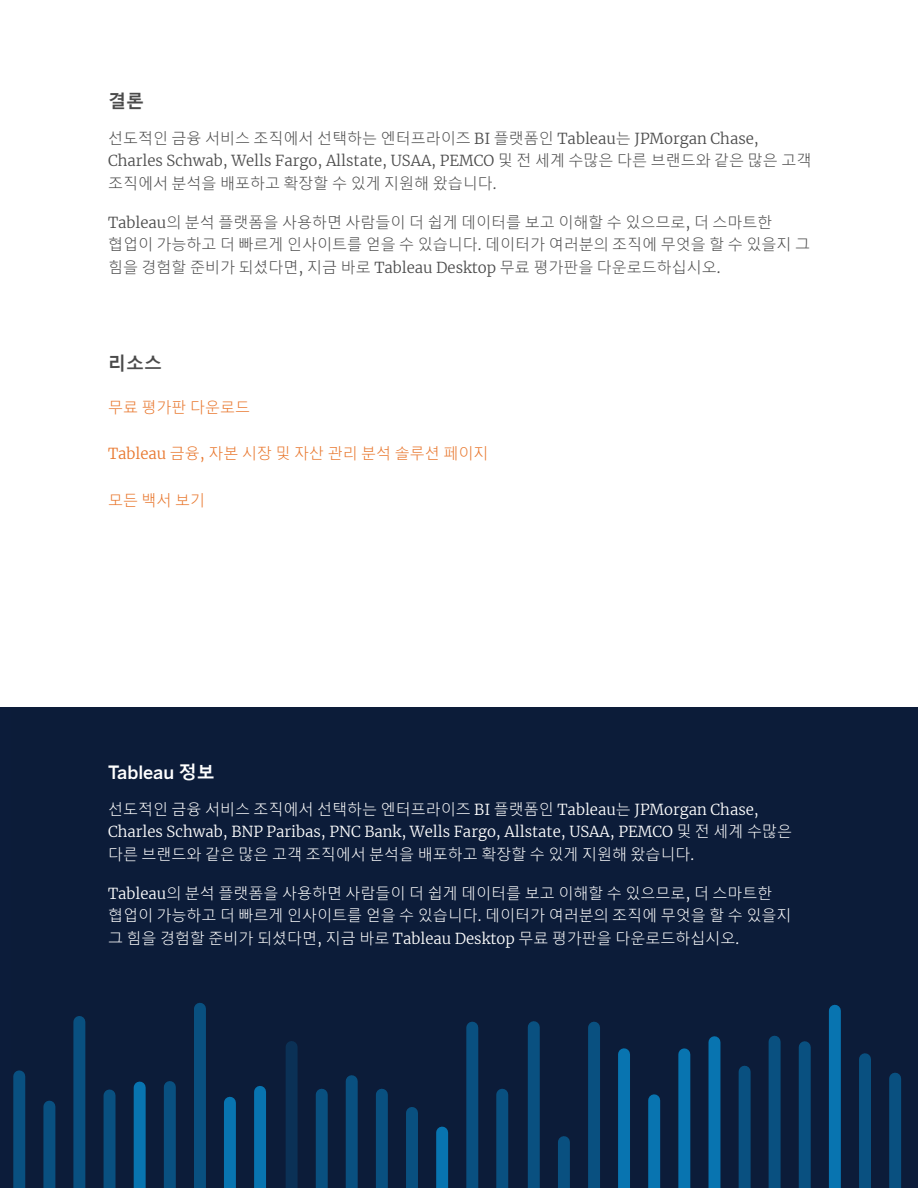
<style>
.page{position:relative;width:918px;height:1188px;background:#fff}
.page>*{position:absolute;margin:0;border:0;box-sizing:border-box;transform-origin:0 0}
.HEADLINE_-_Sub{font:500 18px "Benton Sans";color:#fff}
.HEADLINE_-_Sub-2{font:700 18px "Malgun Gothic";color:#4b4b4b}
.BODYCOPY_-_Standard{font:300 15px/22.5px "Malgun Gothic";color:#4b4b4b}
.BODYCOPY_-_Standard-2{font:300 15px/22.5px "Merriweather";color:#fff}
.BODYCOPY_-_Standard-3{font:300 15px/22.5px "Malgun Gothic";color:#fff}
.BODYCOPY_-_Resources{font:300 15px "Malgun Gothic";color:#e8762c}
.s1{font-family:"Merriweather"}
.s2{font-family:"Malgun Gothic";font-weight:700}
.s3{font-family:"Malgun Gothic"}
</style>
<div class="page">
<div style="left:0;top:707px;width:918px;height:481px;background:#0c1c3a"></div>
<div style="left:889px;top:1079px;width:12px;height:109px;background:#095080"></div>
<div style="left:859px;top:1059px;width:12px;height:129px;background:#095080"></div>
<div style="left:829px;top:1011px;width:12px;height:177px;background:#0874b0"></div>
<div style="left:799px;top:1047px;width:12px;height:141px;background:#095080"></div>
<div style="left:769px;top:1042px;width:12px;height:146px;background:#095080"></div>
<div style="left:739px;top:1072px;width:12px;height:116px;background:#095080"></div>
<div style="left:496px;top:1095px;width:12px;height:93px;background:#095080"></div>
<div style="left:466px;top:1028px;width:12px;height:160px;background:#095080"></div>
<div style="left:436px;top:1133px;width:12px;height:55px;background:#0874b0"></div>
<div style="left:316px;top:1095px;width:12px;height:93px;background:#095080"></div>
<div style="left:406px;top:1113px;width:12px;height:75px;background:#095080"></div>
<div style="left:376px;top:1095px;width:12px;height:93px;background:#095080"></div>
<div style="left:346px;top:1081px;width:12px;height:107px;background:#095080"></div>
<div style="left:709px;top:1042px;width:11px;height:146px;background:#0874b0"></div>
<div style="left:678px;top:1054px;width:12px;height:134px;background:#0874b0"></div>
<div style="left:648px;top:1100px;width:12px;height:88px;background:#0874b0"></div>
<div style="left:528px;top:1027px;width:12px;height:161px;background:#095080"></div>
<div style="left:618px;top:1054px;width:12px;height:134px;background:#0874b0"></div>
<div style="left:588px;top:1028px;width:12px;height:160px;background:#095080"></div>
<div style="left:558px;top:1142px;width:12px;height:46px;background:#095080"></div>
<div style="left:254px;top:1092px;width:12px;height:96px;background:#0874b0"></div>
<div style="left:224px;top:1103px;width:12px;height:85px;background:#0874b0"></div>
<div style="left:194px;top:1009px;width:12px;height:179px;background:#095080"></div>
<div style="left:164px;top:1087px;width:12px;height:101px;background:#095080"></div>
<div style="left:134px;top:1088px;width:12px;height:100px;background:#0874b0"></div>
<div style="left:104px;top:1095px;width:12px;height:93px;background:#095080"></div>
<div style="left:286px;top:1047px;width:12px;height:141px;background:#0b3156"></div>
<div style="left:73px;top:1022px;width:12px;height:166px;background:#095080"></div>
<div style="left:43px;top:1107px;width:12px;height:81px;background:#095080"></div>
<div style="left:13px;top:1076px;width:12px;height:112px;background:#095080"></div>
<p class="HEADLINE_-_Sub-2" style="left:108px;top:91px;width:37px">결론</p>
<p class="BODYCOPY_-_Standard" style="left:108px;top:127px;width:705px">선도적인 금융 서비스 조직에서 선택하는 엔터프라이즈 <span class="s1">BI</span> 플랫폼인 <span class="s1">Tableau</span>는 <span class="s1">JPMorgan Chase,<br>Charles Schwab, Wells Fargo, Allstate, USAA, PEMCO</span> 및 전 세계 수많은 다른 브랜드와 같은 많은 고객 조직에서 분석을 배포하고 확장할 수 있게 지원해 왔습니다<span class="s1">.</span></p>
<p class="BODYCOPY_-_Standard" style="left:108px;top:211px;width:704px"><span class="s1">Tableau</span>의 분석 플랫폼을 사용하면 사람들이 더 쉽게 데이터를 보고 이해할 수 있으므로<span class="s1">,</span> 더 스마트한 협업이 가능하고 더 빠르게 인사이트를 얻을 수 있습니다<span class="s1">.</span> 데이터가 여러분의 조직에 무엇을 할 수 있을지 그 힘을 경험할 준비가 되셨다면<span class="s1">,</span> 지금 바로 <span class="s1">Tableau Desktop</span> 무료 평가판을 다운로드하십시오<span class="s1">.</span></p>
<p class="HEADLINE_-_Sub-2" style="left:108px;top:353px;width:55px">리소스</p>
<p class="BODYCOPY_-_Resources" style="left:108px;top:399px;width:144px">무료 평가판 다운로드</p>
<p class="BODYCOPY_-_Resources" style="left:108px;top:445px;width:382px"><span class="s1">Tableau</span> 금융<span class="s1">,</span> 자본 시장 및 자산 관리 분석 솔루션 페이지</p>
<p class="BODYCOPY_-_Resources" style="left:108px;top:491px;width:99px">모든 백서 보기</p>
<p class="HEADLINE_-_Sub" style="left:108px;top:761px;width:108px">Tableau <span class="s2">정보</span></p>
<p class="BODYCOPY_-_Standard-2" style="left:108px;top:798px;width:686px"><span class="s3">선도적인 금융 서비스 조직에서 선택하는 엔터프라이즈</span> BI <span class="s3">플랫폼인</span> Tableau<span class="s3">는</span> JPMorgan Chase,<br>Charles Schwab, BNP Paribas, PNC Bank, Wells Fargo, Allstate, USAA, PEMCO <span class="s3">및 전 세계 수많은 다른 브랜드와 같은 많은 고객 조직에서 분석을 배포하고 확장할 수 있게 지원해 왔습니다</span>.</p>
<p class="BODYCOPY_-_Standard-3" style="left:108px;top:882px;width:685px"><span class="s1">Tableau</span>의 분석 플랫폼을 사용하면 사람들이 더 쉽게 데이터를 보고 이해할 수 있으므로<span class="s1">,</span> 더 스마트한 협업이 가능하고 더 빠르게 인사이트를 얻을 수 있습니다<span class="s1">.</span> 데이터가 여러분의 조직에 무엇을 할 수 있을지 그 힘을 경험할 준비가 되셨다면<span class="s1">,</span> 지금 바로 <span class="s1">Tableau Desktop</span> 무료 평가판을 다운로드하십시오<span class="s1">.</span></p>
</div>
